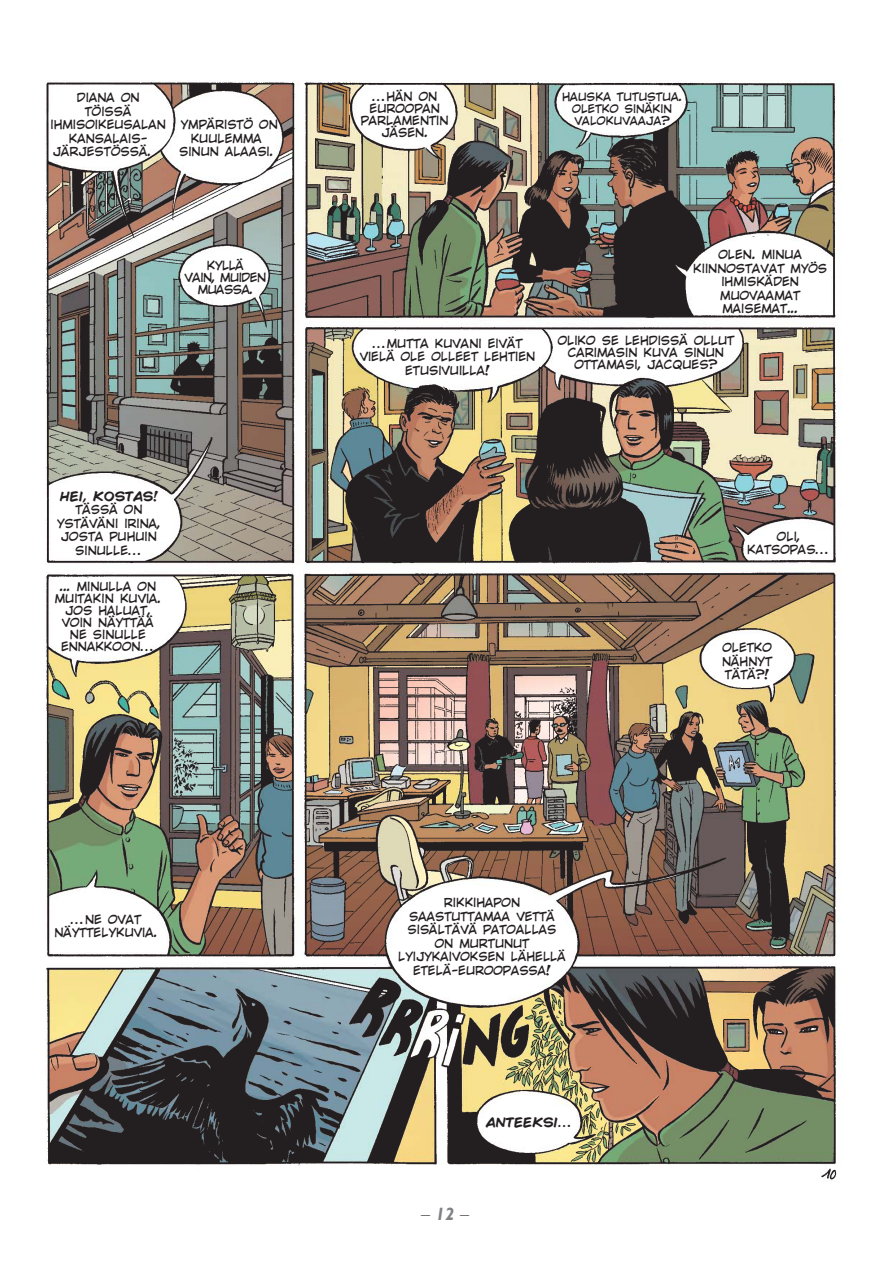
<style>
.page{position:relative;width:893px;height:1263px;background:#fff}
.page>*{position:absolute;margin:0;border:0;box-sizing:border-box;transform-origin:0 0}
.t1{font:300 18px "Gill Sans";color:#231f20}
.t2{font:12px/13.5px "Wild Gek";color:#231f20;text-align:center}
.t3{font:12px/12px "Wild Gek";letter-spacing:-.04em;color:#231f20;text-align:center}
.t4{font:11.25px/12px "Wild Gek";color:#231f20;text-align:center}
.s1{font-weight:700;font-style:italic;color:#808285}
</style>
<div class="page">
<img style="left:45px;top:80px;width:797px;height:1100px">
<svg style="left:52px;top:86px;width:116px;height:80px"></svg>
<svg style="left:178px;top:101px;width:97px;height:76px"></svg>
<svg style="left:187px;top:253px;width:75px;height:46px"></svg>
<svg style="left:53px;top:478px;width:120px;height:80px"></svg>
<svg style="left:358px;top:87px;width:93px;height:57px"></svg>
<svg style="left:565px;top:87px;width:116px;height:45px"></svg>
<svg style="left:689px;top:235px;width:138px;height:79px"></svg>
<svg style="left:359px;top:331px;width:180px;height:42px"></svg>
<svg style="left:554px;top:332px;width:174px;height:45px"></svg>
<svg style="left:750px;top:525px;width:80px;height:33px"></svg>
<svg style="left:52px;top:578px;width:128px;height:75px"></svg>
<svg style="left:53px;top:893px;width:108px;height:59px"></svg>
<svg style="left:706px;top:639px;width:80px;height:38px"></svg>
<svg style="left:393px;top:885px;width:181px;height:115px"></svg>
<svg style="left:485px;top:1099px;width:91px;height:47px"></svg>
<p class="t2" style="left:77px;top:92px;width:64px">DIANA ON</p>
<p class="t2" style="left:85px;top:106px;width:48px">TÖISSÄ</p>
<p class="t2" style="left:50px;top:119px;width:117px">IHMISOIKEUSALAN</p>
<p class="t2" style="left:69px;top:133px;width:80px">KANSALAIS-</p>
<p class="t2" style="left:53px;top:146px;width:100px">JÄRJESTÖSSÄ.</p>
<p class="t2" style="left:179px;top:119px;width:100px">YMPÄRISTÖ ON<br>KUULEMMA<br>SINUN ALAASI.</p>
<p class="t3" style="left:185px;top:260px;width:83px">KYLLÄ<br>VAIN, MUIDEN<br>MUASSA.</p>
<p class="t2" style="left:57px;top:490px;width:105px">HEI, KOSTAS!<br>TÄSSÄ ON<br>YSTÄVÄNI IRINA,<br>JOSTA PUHUIN<br>SINULLE…</p>
<p class="t2" style="left:55px;top:581px;width:108px;line-height:12px">... MINULLA ON<br>MUITAKIN KUVIA.<br>JOS HALUAT,<br>VOIN NÄYTTÄÄ<br>NE SINULLE<br>ENNAKKOON…</p>
<p class="t2" style="left:361px;top:91px;width:89px;line-height:12px">…HÄN ON<br>EUROOPAN<br>PARLAMENTIN<br>JÄSEN.</p>
<p class="t4" style="left:562px;top:92px;width:122px">HAUSKA TUTUSTUA.<br>OLETKO SINÄKIN<br>VALOKUVAAJA?</p>
<p class="t2" style="left:693px;top:249px;width:135px">OLEN. MINUA<br>KIINNOSTAVAT MYÖS<br>IHMISKÄDEN<br>MUOVAAMAT<br>MAISEMAT...</p>
<p class="t2" style="left:360px;top:337px;width:177px">…MUTTA KUVANI EIVÄT<br>VIELÄ OLE OLLEET LEHTIEN<br>ETUSIVUILLA!</p>
<p class="t2" style="left:557px;top:335px;width:178px;line-height:12px">OLIKO SE LEHDISSÄ OLLUT<br>CARIMASIN KUVA SINUN<br>OTTAMASI, JACQUES?</p>
<p class="t2" style="left:747px;top:531px;width:84px">OLI,<br>KATSOPAS…</p>
<p class="t2" style="left:722px;top:642px;width:51px;text-align:justify">OLETKO NÄHNYT TÄTÄ?!</p>
<p class="t2" style="left:55px;top:913px;width:104px">…NE OVAT<br>NÄYTTELYKUVIA.</p>
<p class="t2" style="left:398px;top:897px;width:169px">RIKKIHAPON<br>SAASTUTTAMAA VETTÄ<br>SISÄLTÄVÄ PATOALLAS<br>ON MURTUNUT<br>LYIJYKAIVOKSEN LÄHELLÄ<br>ETELÄ-EUROOPASSA!</p>
<p class="t2" style="left:486px;top:1116px;width:88px">ANTEEKSI…</p>
<h1 class="t1" style="left:421px;top:1208px;width:50px">– <span class="s1">12</span> –</h1>
</div>
